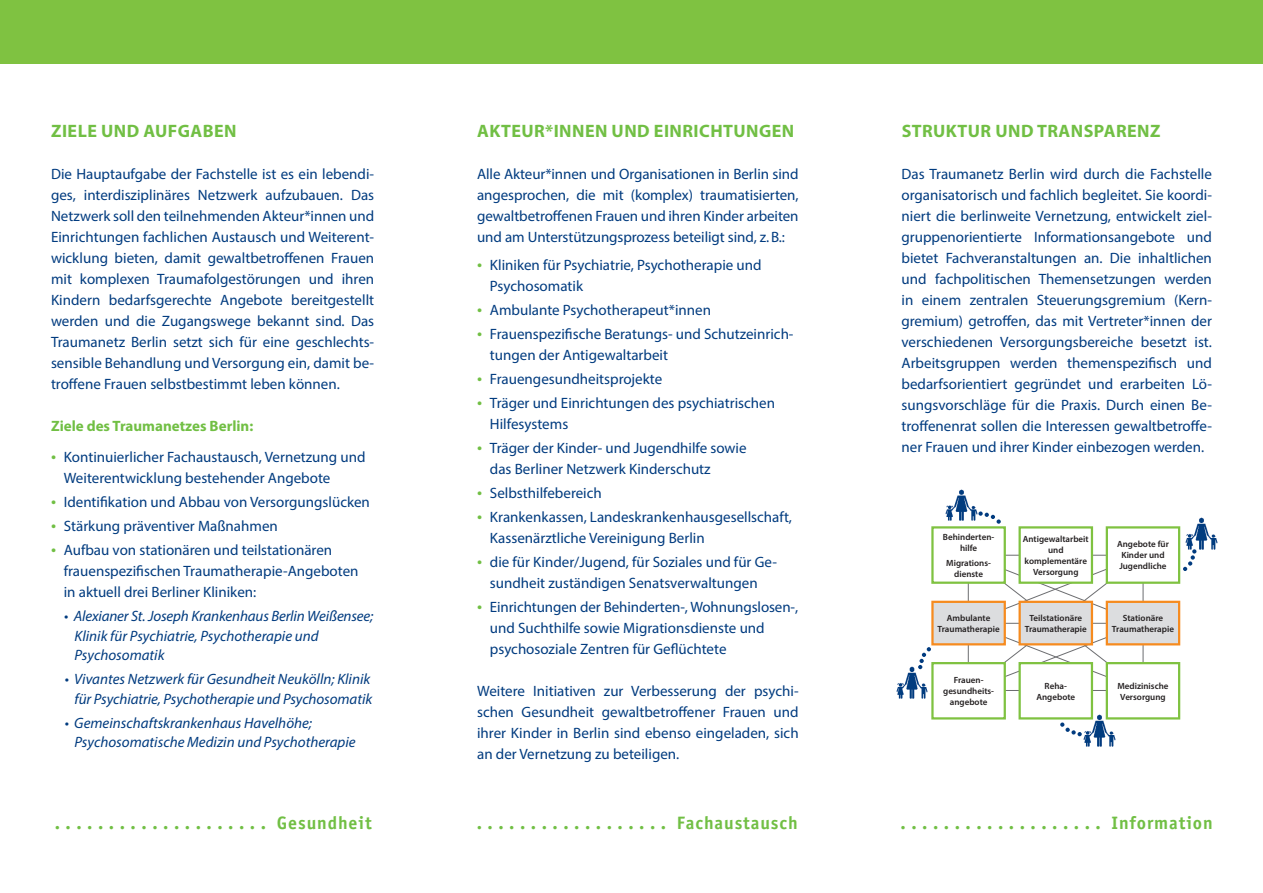
<style>
.page{position:relative;width:1263px;height:893px;background:#fff}
.page>*{position:absolute;margin:0;border:0;box-sizing:border-box;transform-origin:0 0}
.t1{font:700 18px "Officina Sans Std";letter-spacing:.05em;color:#71bf44}
.t2{font:700 18px "Myriad Pro";letter-spacing:.025em;color:#71bf44}
.t3{font:15px/21px "Myriad Pro";color:#013b7f}
.t4{font:italic 15px/19.5px "Myriad Pro";color:#013b7f}
.t5{font:700 15px "Myriad Pro";color:#71bf44}
.t6{font:600 9px/10.8px "Myriad Pro";color:#231f20;text-align:center}
.s1{font-size:18px;color:#71bf44}
</style>
<div class="page">
<div style="left:0;top:0;width:1263px;height:64px;background:#7fc241"></div>
<svg style="left:967px;top:554px;width:177px;height:138px"></svg>
<img style="left:1084px;top:715px;width:32px;height:31px">
<svg style="left:1060px;top:722px;width:22px;height:14px"></svg>
<img style="left:945px;top:489px;width:32px;height:31px">
<svg style="left:978px;top:511px;width:23px;height:13px"></svg>
<img style="left:896px;top:666px;width:32px;height:32px">
<svg style="left:918px;top:647px;width:13px;height:22px"></svg>
<img style="left:1185px;top:517px;width:32px;height:32px">
<svg style="left:1183px;top:549px;width:13px;height:22px"></svg>
<div style="left:931px;top:526px;width:75px;height:58px;background:#fff;border:2px solid #7fc241"></div>
<div style="left:1018px;top:526px;width:75px;height:58px;background:#fff;border:2px solid #7fc241"></div>
<div style="left:1106px;top:526px;width:74px;height:58px;background:#fff;border:2px solid #7fc241"></div>
<div style="left:931px;top:662px;width:75px;height:57px;background:#fff;border:2px solid #7fc241"></div>
<div style="left:1018px;top:662px;width:75px;height:57px;background:#fff;border:2px solid #7fc241"></div>
<div style="left:1106px;top:662px;width:74px;height:57px;background:#fff;border:2px solid #7fc241"></div>
<div style="left:931px;top:601px;width:75px;height:44px;background:#dcdddf;border:2px solid #f68b1f"></div>
<div style="left:1018px;top:601px;width:75px;height:44px;background:#dcdddf;border:2px solid #f68b1f"></div>
<div style="left:1106px;top:601px;width:74px;height:44px;background:#dcdddf;border:2px solid #f68b1f"></div>
<p class="t2" style="left:51px;top:119px;width:187px">ZIELE UND AUFGABEN</p>
<p class="t3" style="left:51px;top:163px;width:325px;text-align:justify">Die Hauptaufgabe der Fachstelle ist es ein lebendi&shy;ges, interdisziplinäres Netzwerk aufzubauen. Das Netzwerk soll den teilnehmenden Akteur*innen und Einrichtungen fachlichen Austausch und Weiterent&shy;wicklung bieten, damit gewaltbetroffenen Frauen mit komplexen Traumafolgestörungen und ihren Kindern bedarfsgerechte Angebote bereitgestellt werden und die Zugangswege bekannt sind. Das Traumanetz Berlin setzt sich für eine geschlechts&shy;sensible Behandlung und Versorgung ein, damit be&shy;troffene Frauen selbstbestimmt leben können.</p>
<p class="t5" style="left:51px;top:416px;width:204px">ZIELE DES TRAUMANETZES BERLIN:</p>
<p class="t3" style="left:64px;top:447px;width:303px;text-indent:-13px"><span class="s1">•</span> Kontinuierlicher Fachaustausch, Vernetzung und<br>Weiterentwicklung bestehender Angebote</p>
<p class="t3" style="left:51px;top:492px;width:320px"><span class="s1">•</span> Identifikation und Abbau von Versorgungslücken</p>
<p class="t3" style="left:51px;top:516px;width:228px"><span class="s1">•</span> Stärkung präventiver Maßnahmen</p>
<p class="t3" style="left:64px;top:540px;width:296px;text-indent:-13px"><span class="s1">•</span> Aufbau von stationären und teilstationären frauenspezifischen Traumatherapie-Angeboten in aktuell drei Berliner Kliniken:</p>
<p class="t4" style="left:75px;top:606px;width:300px;text-indent:-10px">• Alexianer St. Joseph Krankenhaus Berlin Weißensee;<br>Klinik für Psychiatrie, Psychotherapie und<br>Psychosomatik</p>
<p class="t4" style="left:65px;top:669px;width:309px;text-align:right">• Vivantes Netzwerk für Gesundheit Neukölln; Klinik für Psychiatrie, Psychotherapie und Psychosomatik</p>
<p class="t4" style="left:75px;top:713px;width:283px;text-indent:-10px">• Gemeinschaftskrankenhaus Havelhöhe;<br>Psychosomatische Medizin und Psychotherapie</p>
<p class="t2" style="left:477px;top:119px;width:318px">AKTEUR*INNEN UND EINRICHTUNGEN</p>
<p class="t3" style="left:477px;top:163px;width:323px;text-align:justify">Alle Akteur*innen und Organisationen in Berlin sind angesprochen, die mit (komplex) traumatisierten, gewaltbetroffenen Frauen und ihren Kinder arbeiten und am Unterstützungsprozess beteiligt sind, z.B.:</p>
<p class="t3" style="left:490px;top:255px;width:273px;text-indent:-13px"><span class="s1">•</span> Kliniken für Psychiatrie, Psychotherapie und<br>Psychosomatik</p>
<p class="t3" style="left:477px;top:300px;width:235px"><span class="s1">•</span> Ambulante Psychotherapeut*innen</p>
<p class="t3" style="left:490px;top:324px;width:305px;text-indent:-13px"><span class="s1">•</span> Frauenspezifische Beratungs- und Schutzeinrich&shy;tungen der Antigewaltarbeit</p>
<p class="t3" style="left:477px;top:369px;width:187px"><span class="s1">•</span> Frauengesundheitsprojekte</p>
<p class="t3" style="left:490px;top:393px;width:287px;text-indent:-13px"><span class="s1">•</span> Träger und Einrichtungen des psychiatrischen<br>Hilfesystems</p>
<p class="t3" style="left:490px;top:438px;width:258px;text-indent:-13px"><span class="s1">•</span> Träger der Kinder- und Jugendhilfe sowie das Berliner Netzwerk Kinderschutz</p>
<p class="t3" style="left:477px;top:483px;width:126px"><span class="s1">•</span> Selbsthilfebereich</p>
<p class="t3" style="left:490px;top:507px;width:304px;text-indent:-13px"><span class="s1">•</span> Krankenkassen, Landeskrankenhausgesellschaft,<br>Kassenärztliche Vereinigung Berlin</p>
<p class="t3" style="left:477px;top:552px;width:301px;text-align:center"><span class="s1">•</span> die für Kinder/Jugend, für Soziales und für Ge&shy;sundheit zuständigen Senatsverwaltungen</p>
<p class="t3" style="left:490px;top:597px;width:310px;text-indent:-13px"><span class="s1">•</span> Einrichtungen der Behinderten-, Wohnungslosen-, und Suchthilfe sowie Migrationsdienste und psychosoziale Zentren für Geflüchtete</p>
<p class="t3" style="left:477px;top:681px;width:323px;text-align:justify">Weitere Initiativen zur Verbesserung der psychi&shy;schen Gesundheit gewaltbetroffener Frauen und ihrer Kinder in Berlin sind ebenso eingeladen, sich an der Vernetzung zu beteiligen.</p>
<p class="t2" style="left:902px;top:119px;width:148px">STRUKTUR UND TRAN</p>
<p class="t2" style="left:1084px;top:119px;width:22px">SPARENZ</p>
<p class="t3" style="left:901px;top:163px;width:312px;text-align:justify">Das Traumanetz Berlin wird durch die Fachstelle organisatorisch und fachlich begleitet. Sie koordi&shy;niert die berlinweite Vernetzung, entwickelt ziel&shy;gruppenorientierte Informationsangebote und bietet Fachveranstaltungen an. Die inhaltlichen und fachpolitischen Themensetzungen werden in einem zentralen Steuerungsgremium (Kern&shy;gremium) getroffen, das mit Vertreter*innen der verschiedenen Versorgungsbereiche besetzt ist.<br>Arbeitsgruppen werden themenspezifisch und bedarfsorientiert gegründet und erarbeiten Lö&shy;sungsvorschläge für die Praxis. Durch einen Be&shy;troffenenrat sollen die Interessen gewaltbetroffe&shy;ner Frauen und ihrer Kinder einbezogen werden.</p>
<p class="t6" style="left:943px;top:531px;width:53px">Behinderten&shy;hilfe</p>
<p class="t6" style="left:946px;top:557px;width:46px">Migrations&shy;dienste</p>
<p class="t6" style="left:1023px;top:534px;width:67px">Antigewaltarbeit und komplementäre<br>Versorgung</p>
<p class="t6" style="left:1117px;top:539px;width:53px;text-align:left">Angebote für<br>Kinder und<br>Jugendliche</p>
<p class="t6" style="left:937px;top:612px;width:64px">Ambulante<br>Traumatherapie</p>
<p class="t6" style="left:1025px;top:612px;width:64px">Teilstationäre<br>Traumatherapie</p>
<p class="t6" style="left:1112px;top:612px;width:64px">Stationäre<br>Traumatherapie</p>
<p class="t6" style="left:943px;top:675px;width:52px">Frauen&shy;gesundheits&shy;angebote</p>
<p class="t6" style="left:1036px;top:680px;width:40px">Reha-<br>Angebote</p>
<p class="t6" style="left:1117px;top:680px;width:53px">Medizinische<br>Versorgung</p>
<p class="t1" style="left:55px;top:812px;width:318px">. . . . . . . . . . . . . . . . . . . . Gesundheit</p>
<p class="t1" style="left:477px;top:812px;width:323px">. . . . . . . . . . . . . . . . . . Fachaustausch</p>
<p class="t1" style="left:900px;top:812px;width:314px">. . . . . . . . . . . . . . . . . . . Information</p>
</div>
